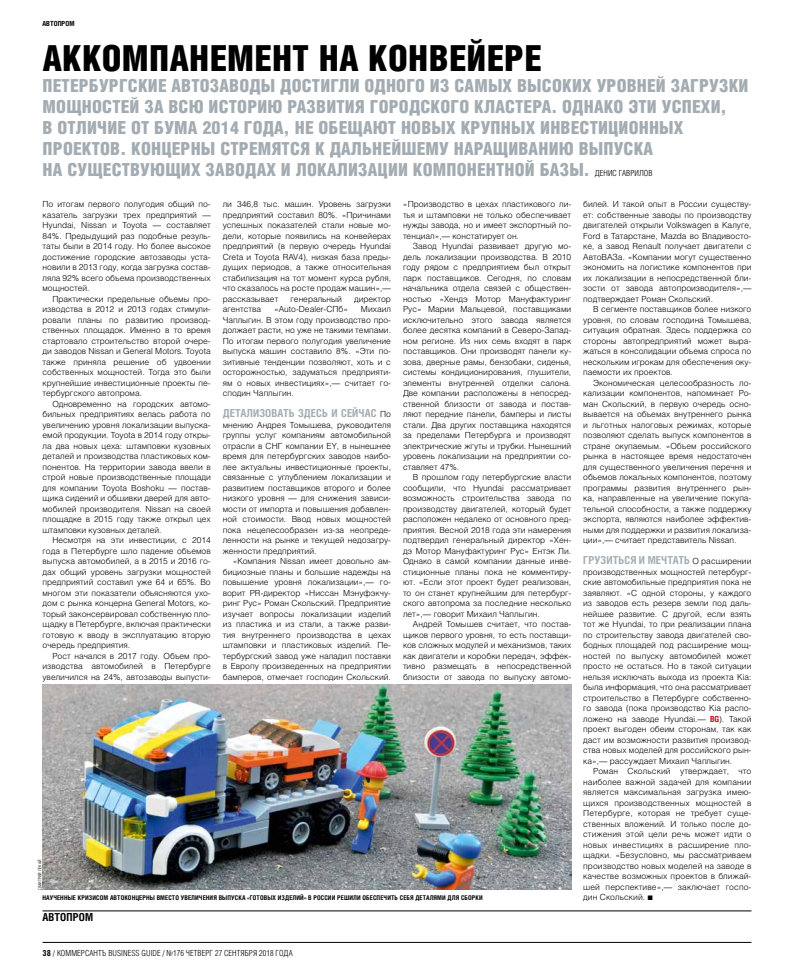
<style>
.page{position:relative;width:794px;height:978px;background:#fff}
.page>*{position:absolute;margin:0;border:0;box-sizing:border-box;transform-origin:0 0}
.t1{font:900 36px "Helios Cond";letter-spacing:.01em;color:#000}
.t2{font:900 18px/21px "Helios Cond";letter-spacing:.01em;color:#a3acb2}
.t3{font:700 11px "Helios Cond";letter-spacing:.01em;color:#a3acb2}
.t4{font:700 11px "Helios Cond";letter-spacing:.01em;color:#000}
.t5{font:300 8.4px/10.5px "Helios";color:#000;text-align:justify}
.t6{font:300 8.4px "Helios Cond";letter-spacing:.01em;color:#000}
.t7{font:700 7px "Helios Cond";letter-spacing:.01em;color:#000}
.t8{font:700 6.5px "Helios Cond";letter-spacing:.02em;color:#000}
.t9{font:300 4.5px "Helios Cond";letter-spacing:.02em;color:#000}
.s1{font-weight:300;font-size:8.4px;color:#000}
.s2{font-family:"Helios";font-weight:300;font-size:8.4px;color:#000}
.s3{font-family:"Helios Cond";font-weight:700;color:#d10007}
.s4{font-weight:700}
</style>
<div class="page">
<hr style="left:43px;top:911px;width:708px;height:1px;background:#000">
<hr style="left:43px;top:942px;width:708px;height:1px;background:#000">
<img style="left:43px;top:684px;width:528px;height:206px">
<p class="t7" style="left:42px;top:19px;width:34px">АВТОПРОМ</p>
<h1 class="t1" style="left:43px;top:36px;width:500px">АККОМПАНЕМЕНТ НА КОНВЕЙЕРЕ</h1>
<p class="t2" style="left:43px;top:75px;width:707px">ПЕТЕРБУРГСКИЕ АВТОЗАВОДЫ ДОСТИГЛИ ОДНОГО ИЗ САМЫХ ВЫСОКИХ УРОВНЕЙ ЗАГРУЗКИ МОЩНОСТЕЙ ЗА ВСЮ ИСТОРИЮ РАЗВИТИЯ ГОРОДСКОГО КЛАСТЕРА. ОДНАКО ЭТИ УСПЕХИ,<br>В ОТЛИЧИЕ ОТ БУМА 2014 ГОДА, НЕ ОБЕЩАЮТ НОВЫХ КРУПНЫХ ИНВЕСТИЦИОННЫХ ПРОЕКТОВ. КОНЦЕРНЫ СТРЕМЯТСЯ К ДАЛЬНЕЙШЕМУ НАРАЩИВАНИЮ ВЫПУСКА<br>НА СУЩЕСТВУЮЩИХ ЗАВОДАХ И ЛОКАЛИЗАЦИИ КОМПОНЕНТНОЙ БАЗЫ. <span class="s1">ДЕНИС ГАВРИЛОВ</span></p>
<p class="t5" style="left:43px;top:199px;width:170px">По итогам первого полугодия общий по&shy;казатель загрузки трех предприятий — Hyundai, Nissan и Toyota — составляет 84%. Предыдущий раз подобные резуль&shy;таты были в 2014 году. Но более высокое достижение городские автозаводы уста&shy;новили в 2013 году, когда загрузка состав&shy;ляла 92% всего объема производственных мощностей.</p>
<p class="t5" style="left:43px;top:294px;width:170px;text-indent:10px">Практически предельные объемы про&shy;изводства в 2012 и 2013 годах стимули&shy;ровали планы по развитию производ&shy;ственных площадок. Именно в то время стартовало строительство второй очере&shy;ди заводов Nissan и General Motors. Toyota также приняла решение об удвоении собственных мощностей. Тогда это были крупнейшие инвестиционные проекты пе&shy;тербургского автопрома.</p>
<p class="t5" style="left:43px;top:399px;width:170px;text-indent:10px">Одновременно на городских автомо&shy;бильных предприятиях велась работа по увеличению уровня локализации выпуска&shy;емой продукции. Toyota в 2014 году откры&shy;ла два новых цеха: штамповки кузовных деталей и производства пластиковых ком&shy;понентов. На территории завода ввели в строй новые производственные площади для компании Toyota Boshoku — постав&shy;щика сидений и обшивки дверей для авто&shy;мобилей производителя. Nissan на своей площадке в 2015 году также открыл цех штамповки кузовных деталей.</p>
<p class="t5" style="left:43px;top:535px;width:170px;text-indent:10px">Несмотря на эти инвестиции, с 2014 года в Петербурге шло падение объемов выпуска автомобилей, а в 2015 и 2016 го&shy;дах общий уровень загрузки мощностей предприятий составил уже 64 и 65%. Во многом эти показатели объясняются ухо&shy;дом с рынка концерна General Motors, ко&shy;торый законсервировал собственную пло&shy;щадку в Петербурге, включая практически готовую к вводу в эксплуатацию вторую очередь предприятия.</p>
<p class="t5" style="left:43px;top:651px;width:170px;text-indent:10px">Рост начался в 2017 году. Объем про&shy;изводства автомобилей в Петербурге увеличился на 24%, автозаводы выпусти-</p>
<p class="t5" style="left:583px;top:199px;width:170px">билей. И такой опыт в России существу&shy;ет: собственные заводы по производству двигателей открыли Volkswagen в Калуге, Ford в Татарстане, Mazda во Владивосто&shy;ке, а завод Renault получает двигатели с АвтоВАЗа. «Компании могут существенно экономить на логистике компонентов при их локализации в непосредственной бли&shy;зости от завода автопроизводителя»,— подтверждает Роман Скольский.</p>
<p class="t5" style="left:583px;top:304px;width:170px;text-indent:10px">В сегменте поставщиков более низкого уровня, по словам господина Томышева, ситуация обратная. Здесь поддержка со стороны автопредприятий может выра&shy;жаться в консолидации объема спроса по нескольким игрокам для обеспечения оку&shy;паемости их проектов.</p>
<p class="t5" style="left:583px;top:378px;width:170px;text-indent:10px">Экономическая целесообразность ло&shy;кализации компонентов, напоминает Ро&shy;ман Скольский, в первую очередь осно&shy;вывается на объемах внутреннего рынка и льготных налоговых режимах, которые позволяют сделать выпуск компонентов в стране окупаемым. «Объем российского рынка в настоящее время недостаточен для существенного увеличения перечня и объемов локальных компонентов, поэтому программы развития внутреннего рын&shy;ка, направленные на увеличение покупа&shy;тельной способности, а также поддержку экспорта, являются наиболее эффектив&shy;ными для поддержки и развития локализа&shy;ции»,— считает представитель Nissan.</p>
<h3 class="t3" style="left:583px;top:553px;width:170px">ГРУЗИТЬСЯ И МЕЧТАТЬ <span class="s2">О расширении</span></h3>
<p class="t5" style="left:583px;top:567px;width:170px">производственных мощностей петербург&shy;ские автомобильные предприятия пока не заявляют. «С одной стороны, у каждого из заводов есть резерв земли под даль&shy;нейшее развитие. С другой, если взять тот же Hyundai, то при реализации плана по строительству завода двигателей сво&shy;бодных площадей под расширение мощ&shy;ностей по выпуску автомобилей может просто не остаться. Но в такой ситуации нельзя исключать выхода из проекта Kia: была информация, что она рассматривает строительство в Петербурге собственно&shy;го завода (пока производство Kia распо&shy;ложено на заводе Hyundai.— <span class="s3">BG</span>). Такой проект выгоден обеим сторонам, так как даст им возможности развития производ&shy;ства новых моделей для российского рын&shy;ка»,— рассуждает Михаил Чаплыгин.</p>
<p class="t5" style="left:583px;top:766px;width:170px;text-indent:10px">Роман Скольский утверждает, что наиболее важной задачей для компании является максимальная загрузка имею&shy;щихся производственных мощностей в Петербурге, которая не требует суще&shy;ственных вложений. И только после до&shy;стижения этой цели речь может идти о новых инвестициях в расширение пло&shy;щадки. «Безусловно, мы рассматриваем производство новых моделей на заводе в качестве возможных проектов в ближай&shy;шей перспективе»,— заключает госпо-</p>
<p class="t5" style="left:223px;top:199px;width:170px">ли 346,8 тыс. машин. Уровень загрузки предприятий составил 80%. «Причинами успешных показателей стали новые мо&shy;дели, которые появились на конвейерах предприятий (в первую очередь Hyundai Creta и Toyota RAV4), низкая база преды&shy;дущих периодов, а также относительная стабилизация на тот момент курса рубля, что сказалось на росте продаж машин»,— рассказывает</p>
<p class="t5" style="left:403px;top:199px;width:170px">«Производство в цехах пластикового ли&shy;тья и штамповки не только обеспечивает нужды завода, но и имеет экспортный по&shy;тенциал»,— констатирует он.</p>
<p class="t5" style="left:403px;top:241px;width:170px;text-indent:10px">Завод Hyundai развивает другую мо&shy;дель локализации производства. В 2010 году рядом с предприятием был открыт парк поставщиков. Сегодня, по словам начальника отдела связей с обществен&shy;ностью «Хендэ Мотор Мануфактуринг Рус» Марии Мальцевой, поставщиками исключительно этого завода является более десятка компаний в Северо-Запад&shy;ном регионе. Из них семь входят в парк поставщиков. Они производят панели ку&shy;зова, дверные рамы, бензобаки, сиденья, системы кондиционирования, глушители, элементы внутренней отделки салона.<br>Две компании расположены в непосред&shy;ственной близости от завода и постав&shy;ляют передние панели, бамперы и листы стали. Два других поставщика находятся за пределами Петербурга и производят электрические жгуты и трубки. Нынешний уровень локализации на предприятии со&shy;ставляет 47%.</p>
<p class="t5" style="left:403px;top:472px;width:170px;text-indent:10px">В прошлом году петербургские власти сообщили, что Hyundai рассматривает возможность строительства завода по производству двигателей, который будет расположен недалеко от основного пред&shy;приятия. Весной 2018 года эти намерения подтвердил генеральный директор «Хен&shy;дэ Мотор Мануфактуринг Рус» Ентэк Ли.<br>Однако в самой компании данные инве&shy;стиционные планы пока не комментиру&shy;ют. «Если этот проект будет реализован, то он станет крупнейшим для петербург&shy;ского автопрома за последние несколько лет»,— говорит Михаил Чаплыгин.</p>
<p class="t5" style="left:403px;top:619px;width:170px;text-indent:10px">Андрей Томышев считает, что постав&shy;щиков первого уровня, то есть поставщи&shy;ков сложных модулей и механизмов, таких как двигатели и коробки передач, эффек&shy;тивно размещать в непосредственной близости от завода по выпуску автомо-</p>
<p class="t5" style="left:290px;top:294px;width:53px">генеральный</p>
<p class="t5" style="left:354px;top:294px;width:38px">директор</p>
<p class="t5" style="left:223px;top:304px;width:40px">агентства</p>
<p class="t5" style="left:274px;top:304px;width:76px">«Auto-Dealer-СПб»</p>
<p class="t5" style="left:223px;top:304px;width:170px;text-indent:138px">Михаил Чаплыгин. В этом году производство про&shy;должает расти, но уже не такими темпами.<br>По итогам первого полугодия увеличение выпуска машин составило 8%. «Эти по&shy;зитивные тенденции позволяют, хоть и с осторожностью, задуматься предприяти&shy;ям о новых инвестициях»,— считает го&shy;сподин Чаплыгин.</p>
<h3 class="t3" style="left:223px;top:406px;width:170px">ДЕТАЛИЗОВАТЬ ЗДЕСЬ И СЕЙЧАС <span class="s2">По</span></h3>
<p class="t5" style="left:223px;top:420px;width:170px">мнению Андрея Томышева, руководителя группы услуг компаниям автомобильной отрасли в СНГ компании EY, в нынешнее время для петербургских заводов наибо&shy;лее актуальны инвестиционные проекты, связанные с углублением локализации и развитием поставщиков второго и более низкого уровня — для снижения зависи&shy;мости от импорта и повышения добавлен&shy;ной стоимости. Ввод новых мощностей пока нецелесообразен из-за неопреде&shy;ленности на рынке и текущей недозагру&shy;женности предприятий.</p>
<p class="t5" style="left:223px;top:556px;width:170px;text-indent:10px">«Компания Nissan имеет довольно ам&shy;бициозные планы и большие надежды на повышение уровня локализации»,— го&shy;ворит PR-директор «Ниссан Мэнуфэкчу&shy;ринг Рус» Роман Скольский. Предприятие изучает вопросы локализации изделий из пластика и из стали, а также разви&shy;тия внутреннего производства в цехах штамповки и пластиковых изделий. Пе&shy;тербургский завод уже наладил поставки в Европу произведенных на предприятии бамперов, отмечает господин Скольский.</p>
<p class="t9" style="left:37px;top:890px;width:32px;rotate:-90deg">ДМИТРИЙ ЛЕКАЙ</p>
<p class="t8" style="left:43px;top:894px;width:442px">НАУЧЕННЫЕ КРИЗИСОМ АВТОКОНЦЕРНЫ ВМЕСТО УВЕЛИЧЕНИЯ ВЫПУСКА «ГОТОВЫХ ИЗДЕЛИЙ» В РОССИИ РЕШИЛИ ОБЕСПЕЧИТЬ СЕБЯ ДЕТАЛЯМИ ДЛЯ СБОРКИ</p>
<p class="t5" style="left:583px;top:892px;width:71px">дин Скольский. ■</p>
<h3 class="t4" style="left:43px;top:910px;width:52px">АВТОПРОМ</h3>
<p class="t6" style="left:43px;top:948px;width:252px"><span class="s4">38</span> / КОММЕРСАНТЪ BUSINESS GUIDE / №176 ЧЕТВЕРГ 27 СЕНТЯБРЯ 2018 ГОДА</p>
</div>
